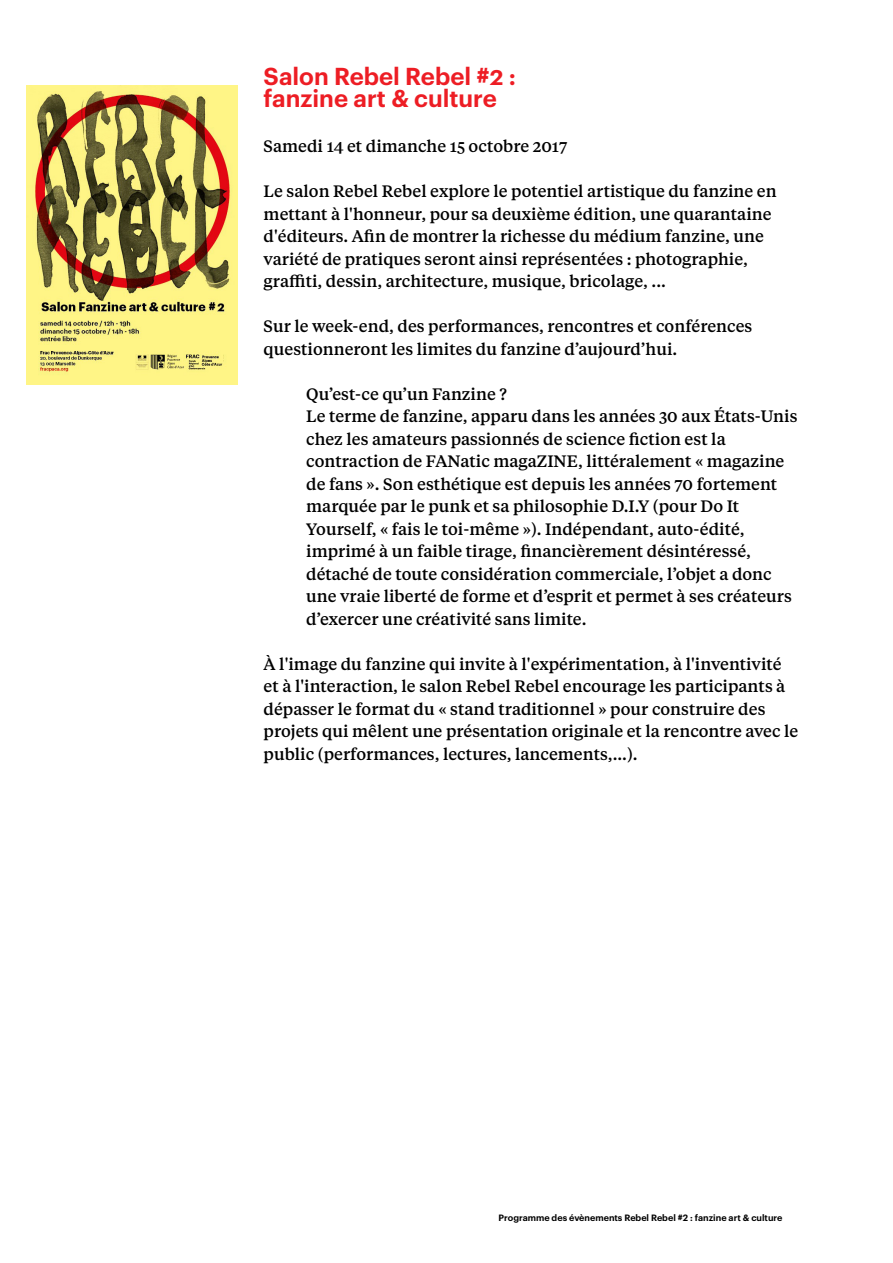
<style>
.page{position:relative;width:893px;height:1263px;background:#fff}
.page>*{position:absolute;margin:0;border:0;box-sizing:border-box;transform-origin:0 0}
.t1{font:600 24px/22.5px "Graphik";color:#ed1d24}
.t2{font:500 16.5px/22.5px "Tiempos Text";color:#000}
.t3{font:600 9px "Graphik";color:#000}
</style>
<div class="page">
<img style="left:27px;top:85px;width:210px;height:299px">
<h1 class="t1" style="left:264px;top:63px;width:254px">Salon Rebel Rebel #2 : fanzine art &amp; culture</h1>
<p class="t2" style="left:264px;top:134px;width:305px">Samedi 14 et dimanche 15 octobre 2017</p>
<p class="t2" style="left:264px;top:179px;width:514px">Le salon Rebel Rebel explore le potentiel artistique du fanzine en mettant à l'honneur, pour sa deuxième édition, une quarantaine d'éditeurs. Afin de montrer la richesse du médium fanzine, une variété de pratiques seront ainsi représentées : photographie, graffiti, dessin, architecture, musique, bricolage, ...</p>
<p class="t2" style="left:264px;top:314px;width:490px">Sur le week-end, des performances, rencontres et conférences questionneront les limites du fanzine d’aujourd’hui.</p>
<p class="t2" style="left:306px;top:382px;width:493px">Qu’est-ce qu’un Fanzine ?<br>Le terme de fanzine, apparu dans les années 30 aux États-Unis chez les amateurs passionnés de science fiction est la contraction de FANatic magaZINE, littéralement « magazine de fans ». Son esthétique est depuis les années 70 fortement marquée par le punk et sa philosophie D.I.Y (pour Do It Yourself, « fais le toi-même »). Indépendant, auto-édité, imprimé à un faible tirage, financièrement désintéressé, détaché de toute considération commerciale, l’objet a donc une vraie liberté de forme et d’esprit et permet à ses créateurs d’exercer une créativité sans limite.</p>
<p class="t2" style="left:264px;top:652px;width:536px">À l'image du fanzine qui invite à l'expérimentation, à l'inventivité et à l'interaction, le salon Rebel Rebel encourage les participants à dépasser le format du « stand traditionnel » pour construire des projets qui mêlent une présentation originale et la rencontre avec le public (performances, lectures, lancements,...).</p>
<p class="t3" style="left:499px;top:1211px;width:285px">Programme des évènements Rebel Rebel #2 : fanzine art &amp; culture</p>
</div>
